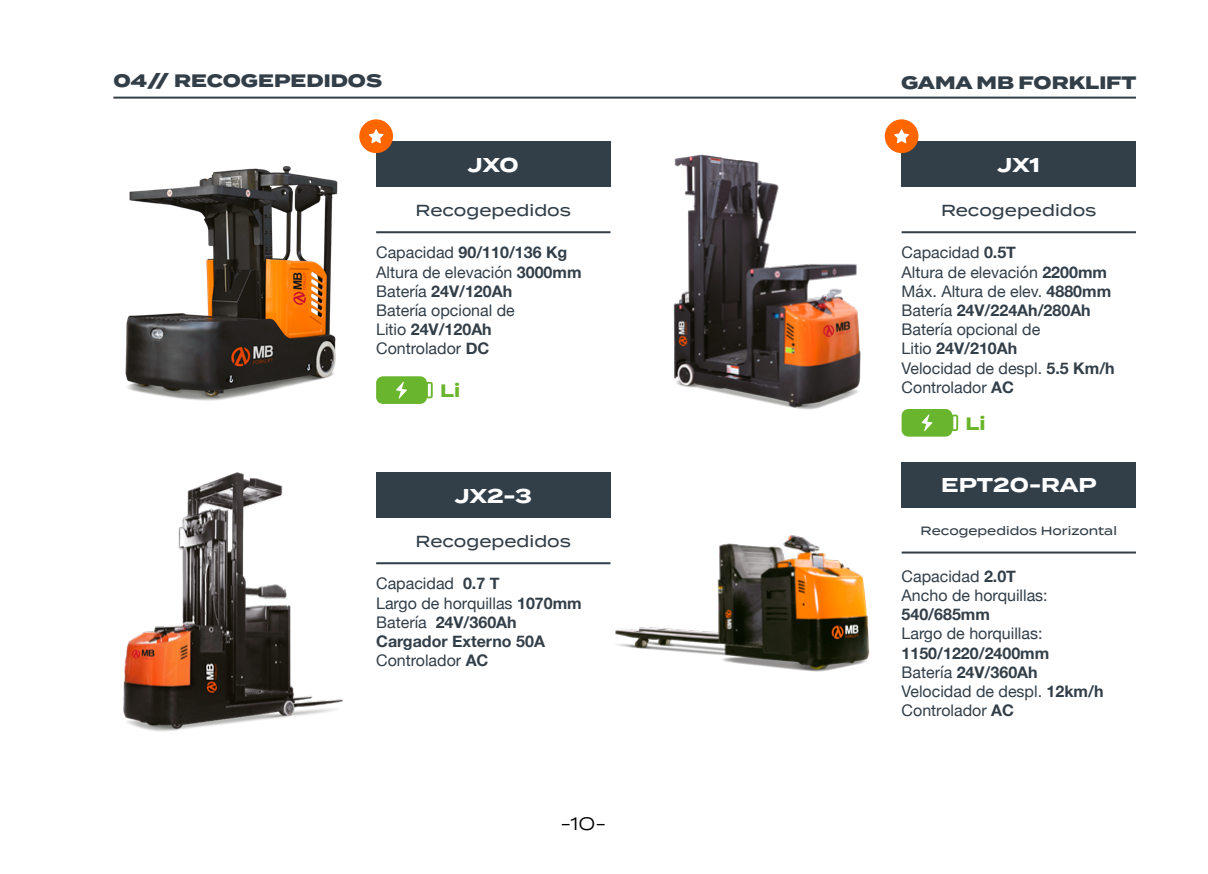
<style>
.page{position:relative;width:1208px;height:874px;background:#fff}
.page>*{position:absolute;margin:0;border:0;box-sizing:border-box;transform-origin:0 0}
.t1{font:700 20px "Termina";color:#fff}
.t2{font:800 18px "Termina";color:#323e48}
.t3{font:18px "Termina";color:#000}
.t4{font:700 18px "Termina";color:#69b52e}
.t5{font:16px/19.2px "Helvetica Neue";color:#323e48}
.t6{font:500 16px "Termina";color:#323e48}
.t7{font:700 16px "Helvetica Neue";color:#323e48}
.t8{font:500 12px "Termina";color:#323e48}
.s1{font-weight:700}
</style>
<div class="page">
<hr style="left:113px;top:97px;width:1023px;height:2px;background:#323e48">
<img style="left:125px;top:166px;width:213px;height:235px">
<img style="left:123px;top:472px;width:220px;height:260px">
<img style="left:673px;top:154px;width:188px;height:256px">
<img style="left:610px;top:476px;width:260px;height:196px">
<div style="left:376px;top:141px;width:234px;height:46px;background:#323e48"></div>
<hr style="left:376px;top:231px;width:234px;height:2px;background:#323e48">
<div style="left:376px;top:472px;width:234px;height:45px;background:#323e48"></div>
<hr style="left:376px;top:562px;width:234px;height:2px;background:#323e48">
<div style="left:901px;top:141px;width:235px;height:46px;background:#323e48"></div>
<hr style="left:901px;top:231px;width:235px;height:2px;background:#323e48">
<div style="left:901px;top:461px;width:235px;height:46px;background:#323e48"></div>
<hr style="left:901px;top:551px;width:235px;height:2px;background:#323e48">
<div style="left:359px;top:119px;width:34px;height:34px;background:#f60;border-radius:50%"></div>
<svg style="left:369px;top:129px;width:15px;height:14px"></svg>
<div style="left:884px;top:119px;width:34px;height:34px;background:#f60;border-radius:50%"></div>
<svg style="left:894px;top:129px;width:15px;height:14px"></svg>
<svg style="left:376px;top:376px;width:57px;height:28px;background:#7fc04d"></svg>
<svg style="left:901px;top:409px;width:57px;height:27px;background:#7dbf4a"></svg>
<p class="t2" style="left:113px;top:68px;width:270px">04// RECOGEPEDIDOS</p>
<p class="t2" style="left:901px;top:69px;width:237px">GAMA MB FORKLIFT</p>
<p class="t1" style="left:468px;top:150px;width:52px">JX0</p>
<p class="t6" style="left:415px;top:198px;width:157px">Recogepedidos</p>
<p class="t5" style="left:376px;top:244px;width:207px">Capacidad <span class="s1">90/110/136 Kg<br></span>Altura de elevación <span class="s1">3000mm<br></span>Batería <span class="s1">24V/120Ah<br></span>Batería opcional de<br>Litio <span class="s1">24V/120Ah<br></span>Controlador <span class="s1">DC</span></p>
<p class="t4" style="left:440px;top:377px;width:21px">Li</p>
<p class="t1" style="left:455px;top:481px;width:78px">JX2-3</p>
<p class="t6" style="left:415px;top:529px;width:157px">Recogepedidos</p>
<p class="t5" style="left:376px;top:574px;width:207px">Capacidad <span class="s1">0.7 T<br></span>Largo de horquillas <span class="s1">1070mm<br></span>Batería <span class="s1">24V/360Ah<br>Cargador Externo 50A<br></span>Controlador <span class="s1">AC</span></p>
<p class="t3" style="left:560px;top:809px;width:47px">-10-</p>
<p class="t1" style="left:997px;top:150px;width:44px">JX1</p>
<p class="t6" style="left:941px;top:198px;width:157px">Recogepedidos</p>
<p class="t5" style="left:901px;top:244px;width:215px">Capacidad <span class="s1">0.5T<br></span>Altura de elevación <span class="s1">2200mm<br></span>Máx. Altura de elev. <span class="s1">4880mm<br></span>Batería <span class="s1">24V/224Ah/280Ah<br></span>Batería opcional de<br>Litio <span class="s1">24V/210Ah<br></span>Velocidad de despl. <span class="s1">5.5 Km/h<br></span>Controlador <span class="s1">AC</span></p>
<p class="t4" style="left:965px;top:410px;width:21px">Li</p>
<p class="t1" style="left:941px;top:470px;width:157px">EPT20-RAP</p>
<p class="t8" style="left:920px;top:521px;width:198px">Recogepedidos Horizontal</p>
<p class="t5" style="left:901px;top:567px;width:148px">Capacidad <span class="s1">2.0T<br></span>Ancho de horquillas:</p>
<p class="t7" style="left:901px;top:601px;width:90px">540/685mm</p>
<p class="t5" style="left:901px;top:624px;width:142px">Largo de horquillas:</p>
<p class="t5" style="left:901px;top:644px;width:203px"><span class="s1">1150/1220/2400mm<br></span>Batería <span class="s1">24V/360Ah<br></span>Velocidad de despl. <span class="s1">12km/h<br></span>Controlador <span class="s1">AC</span></p>
</div>
